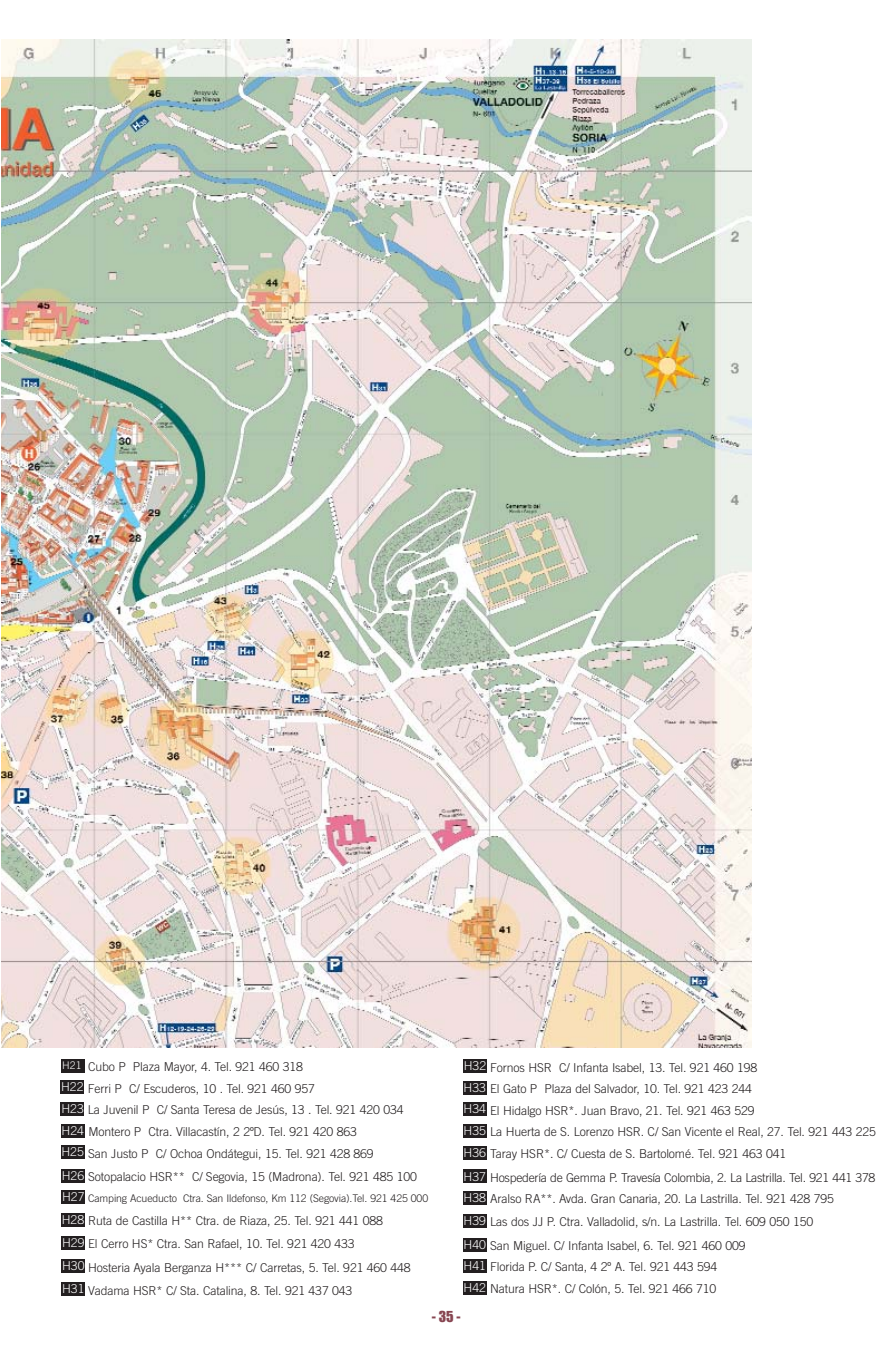
<style>
.page{position:relative;width:893px;height:1366px;background:#fff}
.page>*{position:absolute;margin:0;border:0;box-sizing:border-box;transform-origin:0 0}
.t1{font:14px "Impact";color:#874551}
.t2{font:300 12.25px/21.5px "Trade Gothic";letter-spacing:-.01em;color:#231f20}
.t3{font:300 12.25px "Trade Gothic";color:#fff}
.t4{font:300 10.5px "Trade Gothic";letter-spacing:-.01em;color:#231f20}
.s1{color:#fff}
.s2{font-size:12.25px;color:#fff}
</style>
<div class="page">
<img style="left:1px;top:39px;width:751px;height:1257px">
<p class="t2" style="left:61px;top:1056px;width:344px"><sup>H21</sup> Cubo P Plaza Mayor, 4. Tel. 921 460 318<br><span class="s1">H22</span> Ferri P C/ Escuderos, 10 . Tel. 921 460 957<br><span class="s1">H23</span> La Juvenil P C/ Santa Teresa de Jesús, 13 . Tel. 921 420 034<br><span class="s1">H24</span> Montero P Ctra. Villacastín, 2 2ºD. Tel. 921 420 863<br><span class="s1">H25</span> San Justo P C/ Ochoa Ondátegui, 15. Tel. 921 428 869</p>
<p class="t2" style="left:62px;top:1166px;width:357px"><span class="s1">H26</span> Sotopalacio HSR** C/ Segovia, 15 (Madrona). Tel. 921 485 100</p>
<p class="t4" style="left:62px;top:1194px;width:367px"><span class="s2">H27</span> Camping Acueducto Ctra. San Ildefonso, Km 112 (Segovia).Tel. 921 425 000</p>
<p class="t2" style="left:62px;top:1210px;width:322px"><span class="s1">H28</span> Ruta de Castilla H** Ctra. de Riaza, 25. Tel. 921 441 088</p>
<p class="t2" style="left:62px;top:1233px;width:294px"><span class="s1">H29</span> El Cerro HS* Ctra. San Rafael, 10. Tel. 921 420 433</p>
<p class="t2" style="left:62px;top:1257px;width:350px"><span class="s1">H30</span> Hosteria Ayala Berganza H*** C/ Carretas, 5. Tel. 921 460 448</p>
<p class="t2" style="left:88px;top:1280px;width:266px">Vadama HSR* C/ Sta. Catalina, 8. Tel. 921 437 043</p>
<p class="t3" style="left:62px;top:1284px;width:24px">H31</p>
<p class="t3" style="left:464px;top:1061px;width:24px">H32</p>
<p class="t2" style="left:463px;top:1079px;width:414px;text-indent:27px">El Gato P Plaza del Salvador, 10. Tel. 921 423 244<br><span class="s1">H34</span> El Hidalgo HSR*. Juan Bravo, 21. Tel. 921 463 529<br><span class="s1">H35</span> La Huerta de S. Lorenzo HSR. C/ San Vicente el Real, 27. Tel. 921 443 225</p>
<p class="t2" style="left:490px;top:1057px;width:269px">Fornos HSR C/ Infanta Isabel, 13. Tel. 921 460 198</p>
<p class="t3" style="left:463px;top:1082px;width:24px">H33</p>
<p class="t2" style="left:463px;top:1142px;width:413px;line-height:23.3px"><span class="s1">H36</span> Taray HSR*. C/ Cuesta de S. Bartolomé. Tel. 921 463 041<br><span class="s1">H37</span> Hospedería de Gemma P. Travesía Colombia, 2. La Lastrilla. Tel. 921 441 378</p>
<p class="t2" style="left:463px;top:1187px;width:372px;line-height:23.3px"><span class="s1">H38</span> Aralso RA**. Avda. Gran Canaria, 20. La Lastrilla. Tel. 921 428 795<br><span class="s1">H39</span> Las dos JJ P. Ctra. Valladolid, s/n. La Lastrilla. Tel. 609 050 150<br><span class="s1">H40</span> San Miguel. C/ Infanta Isabel, 6. Tel. 921 460 009</p>
<p class="t2" style="left:463px;top:1256px;width:255px"><span class="s1">H41</span> Florida P. C/ Santa, 4 2º A. Tel. 921 443 594<br><span class="s1">H42</span> Natura HSR*. C/ Colón, 5. Tel. 921 466 710</p>
<p class="t1" style="left:432px;top:1311px;width:30px">- 35-</p>
</div>
